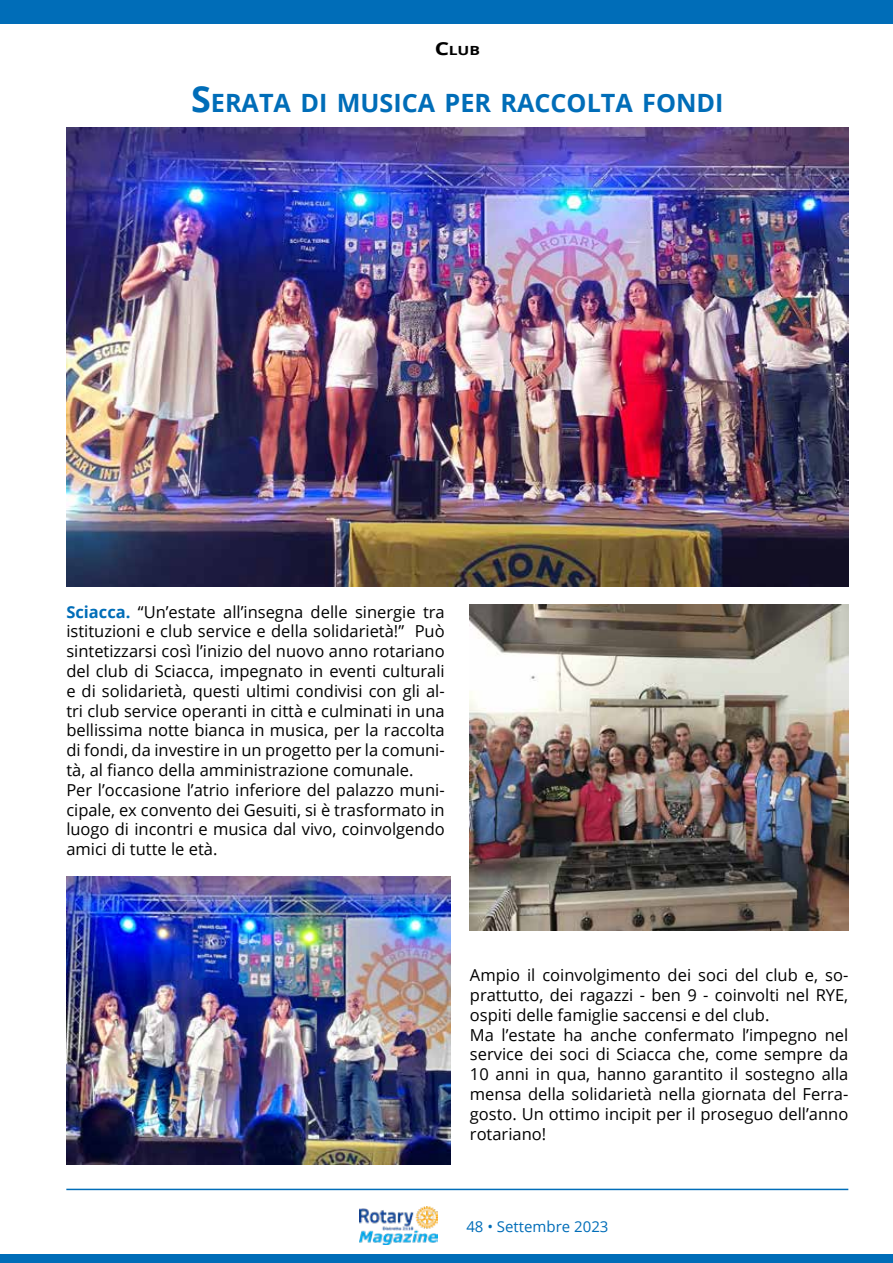
<style>
.page{position:relative;width:893px;height:1263px;background:#fff}
.page>*{position:absolute;margin:0;border:0;box-sizing:border-box;transform-origin:0 0}
.t1{font:700 25.2px "Open Sans";color:#006db8}
.t2{font:16.5px/19.8px "Open Sans";color:#000}
.t3{font:15px "Open Sans";color:#006db8}
.t4{font:700 12.6px "Open Sans";color:#000;scale:1.25 1}
.s1{font-size:18px}
.s2{font-size:36px}
.s3{font-weight:700;color:#006db8}
</style>
<div class="page">
<img style="left:359px;top:1206px;width:78px;height:39px">
<hr style="left:66px;top:1189px;width:782px;height:1px;background:#006db8">
<div style="left:0;top:1254px;width:893px;height:9px;background:#006db8"></div>
<div style="left:0;top:0;width:893px;height:23px;background:#006db8"></div>
<img style="left:66px;top:128px;width:782px;height:459px">
<img style="left:470px;top:605px;width:378px;height:325px">
<img style="left:66px;top:876px;width:384px;height:288px">
<p class="t4" style="left:435px;top:44px;width:38px"><span class="s1">C</span>LUB</p>
<h1 class="t1" style="left:191px;top:93px;width:534px"><span class="s2">S</span>ERATA DI MUSICA PER RACCOLTA FONDI</h1>
<p class="t2" style="left:66px;top:603px;width:380px"><span class="s3">Sciacca.</span> “Un’estate all’insegna delle sinergie tra istituzioni e club service e della solidarietà!” Può sintetizzarsi così l’inizio del nuovo anno rotariano del club di Sciacca, impegnato in eventi culturali e di solidarietà, questi ultimi condivisi con gli al&shy;tri club service operanti in città e culminati in una bellissima notte bianca in musica, per la raccolta di fondi, da investire in un progetto per la comuni&shy;tà, al 昀椀anco della amministrazione comunale.<br>Per l’occasione l’atrio inferiore del palazzo muni&shy;cipale, ex convento dei Gesuiti, si è trasformato in luogo di incontri e musica dal vivo, coinvolgendo amici di tutte le età.</p>
<p class="t2" style="left:470px;top:967px;width:380px">Ampio il coinvolgimento dei soci del club e, so&shy;prattutto, dei ragazzi - ben 9 - coinvolti nel RYE, ospiti delle famiglie saccensi e del club.<br>Ma l’estate ha anche confermato l’impegno nel service dei soci di Sciacca che, come sempre da 10 anni in qua, hanno garantito il sostegno alla mensa della solidarietà nella giornata del Ferra&shy;gosto. Un ottimo incipit per il proseguo dell’anno rotariano!</p>
<p class="t3" style="left:466px;top:1220px;width:144px">48 • Settembre 2023</p>
</div>
